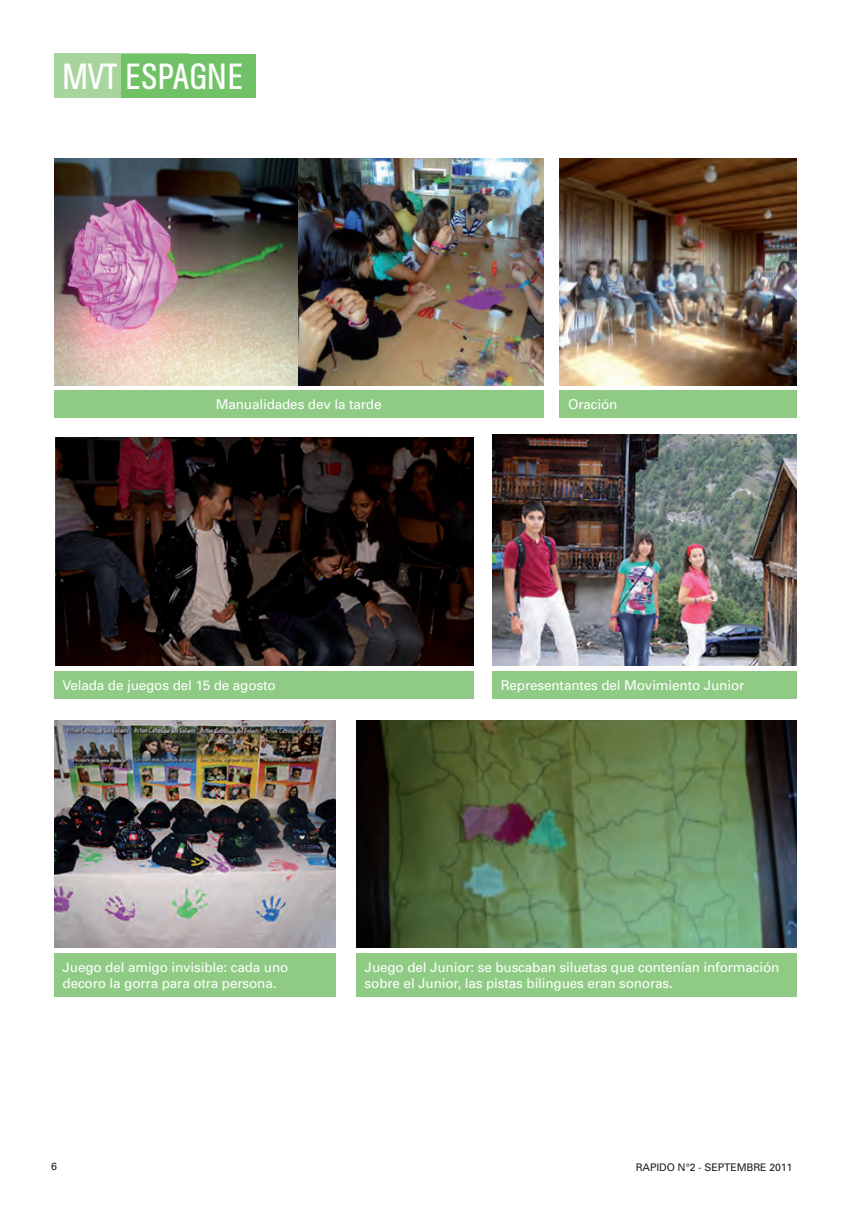
<style>
.page{position:relative;width:851px;height:1221px;background:#fff}
.page>*{position:absolute;margin:0;border:0;box-sizing:border-box;transform-origin:0 0}
.t1{font:36px "AG Buch Condensed BQ";color:#fff}
.t2{font:13.5px/16.5px "Univers";letter-spacing:-.01em;color:#fff}
.t3{font:10.5px "Univers";letter-spacing:-.01em;color:#231f20}
</style>
<div class="page">
<div style="left:54px;top:53px;width:134px;height:44px;background:#a8d59e"></div>
<img style="left:492px;top:435px;width:304px;height:230px">
<img style="left:54px;top:720px;width:281px;height:227px">
<img style="left:356px;top:720px;width:440px;height:227px">
<img style="left:54px;top:158px;width:489px;height:228px">
<img style="left:55px;top:438px;width:418px;height:227px">
<img style="left:559px;top:158px;width:237px;height:228px">
<div style="left:492px;top:671px;width:304px;height:27px;background:#8fcb84"></div>
<div style="left:54px;top:953px;width:281px;height:43px;background:#8fcb84"></div>
<div style="left:54px;top:671px;width:419px;height:27px;background:#8fcb84"></div>
<div style="left:356px;top:953px;width:440px;height:43px;background:#8fcb84"></div>
<div style="left:559px;top:390px;width:237px;height:28px;background:#8fcb84"></div>
<div style="left:54px;top:390px;width:489px;height:28px;background:#8fcb84"></div>
<div style="left:122px;top:54px;width:134px;height:43px;background:#71c167"></div>
<h1 class="t1" style="left:63px;top:56px;width:182px">MVT ESPAGNE</h1>
<p class="t2" style="left:216px;top:396px;width:167px">Manualidades dev la tarde</p>
<p class="t2" style="left:568px;top:396px;width:51px">Oración</p>
<p class="t2" style="left:63px;top:676px;width:215px">Velada de juegos del 15 de agosto</p>
<p class="t2" style="left:500px;top:676px;width:245px">Representantes del Movimiento Junior</p>
<p class="t2" style="left:63px;top:958px;width:227px">Juego del amigo invisible: cada uno decoro la gorra para otra persona.</p>
<p class="t2" style="left:364px;top:958px;width:416px">Juego del Junior: se buscaban siluetas que contenían información sobre el Junior, las pistas bilingues eran sonoras.</p>
<p class="t3" style="left:51px;top:1160px;width:7px">6</p>
<p class="t3" style="left:635px;top:1160px;width:158px">RAPIDO N°2 - SEPTEMBRE 2011</p>
</div>
